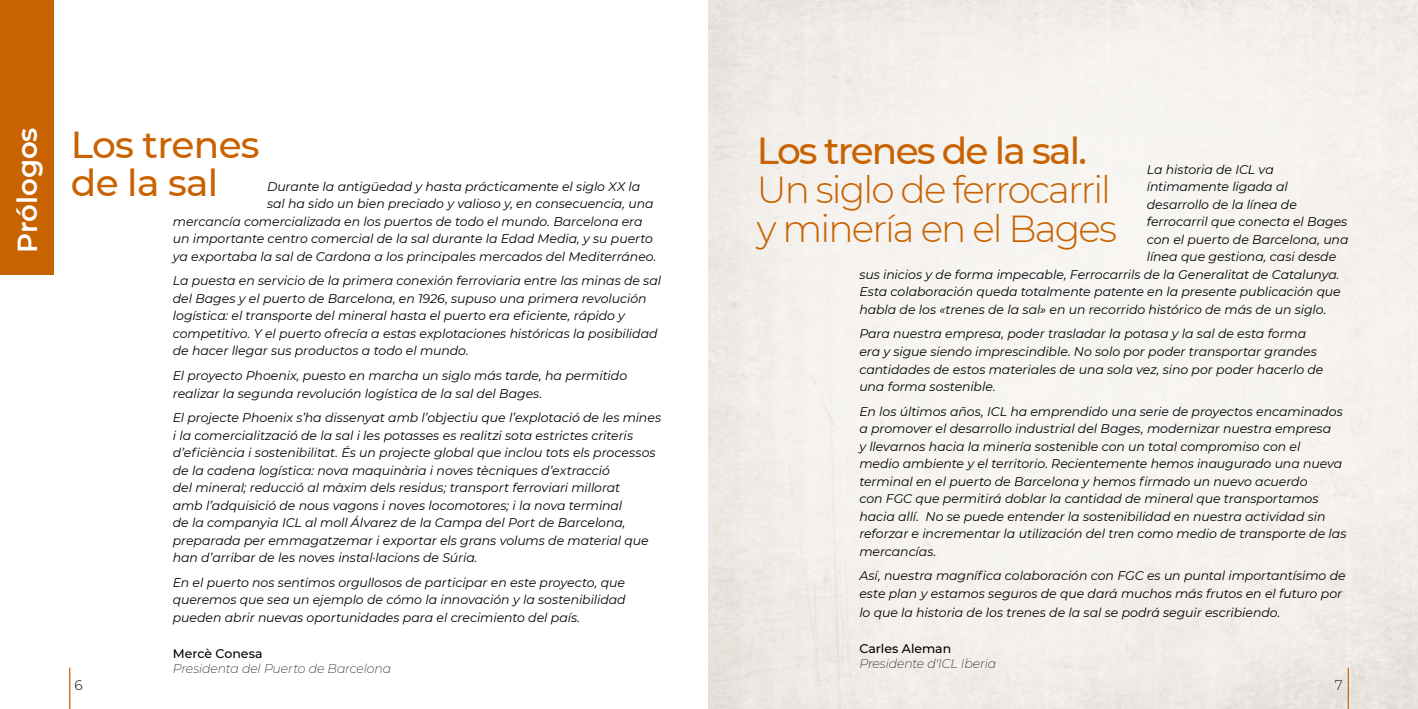
<style>
.page{position:relative;width:1418px;height:709px;background:#fff}
.page>*{position:absolute;margin:0;border:0;box-sizing:border-box;transform-origin:0 0}
.t1{font:300 37.5px "Montserrat";letter-spacing:-.05em;color:#c96201}
.t2{font:500 37.5px "Montserrat";letter-spacing:-.04em;color:#c96201}
.t3{font:500 37.5px/38.8px "Montserrat";letter-spacing:-.02em;color:#c96201}
.t4{font:600 27.5px "Montserrat";color:#fff}
.t5{font:300 13.75px "Montserrat";color:#000}
.t6{font:italic 12.5px/17.5px "Montserrat";letter-spacing:-.005em;color:#000}
.t7{font:italic 200 12.5px "Montserrat";letter-spacing:-.01em;color:#000}
.t8{font:500 12.5px "Montserrat";color:#000}
</style>
<div class="page">
<hr style="left:69px;top:667px;width:1px;height:42px;background:#c96201">
<div style="left:0;top:0;width:53px;height:274px;background:#c96201"></div>
<img style="left:709px;top:0;width:708px;height:709px">
<p class="t4" style="left:8px;top:253px;width:127px;rotate:-90deg">Prólogos</p>
<p class="t3" style="left:71px;top:123px;width:190px">Los trenes de la sal</p>
<p class="t6" style="left:267px;top:177px;width:375px">Durante la antigüedad y hasta prácticamente el siglo XX la</p>
<p class="t6" style="left:267px;top:195px;width:388px">sal ha sido un bien preciado y valioso y, en consecuencia, una</p>
<p class="t6" style="left:173px;top:212px;width:471px">mercancía comercializada en los puertos de todo el mundo. Barcelona era</p>
<p class="t6" style="left:173px;top:230px;width:482px">un importante centro comercial de la sal durante la Edad Media, y su puerto</p>
<p class="t6" style="left:173px;top:247px;width:485px">ya exportaba la sal de Cardona a los principales mercados del Mediterráneo.</p>
<p class="t6" style="left:173px;top:272px;width:490px">La puesta en servicio de la primera conexión ferroviaria entre las minas de sal del Bages y el puerto de Barcelona, en 1926, supuso una primera revolución logística: el transporte del mineral hasta el puerto era eficiente, rápido y competitivo. Y el puerto ofrecía a estas explotaciones históricas la posibilidad de hacer llegar sus productos a todo el mundo.</p>
<p class="t6" style="left:173px;top:366px;width:456px">El proyecto Phoenix, puesto en marcha un siglo más tarde, ha permitido realizar la segunda revolución logística de la sal del Bages.</p>
<p class="t6" style="left:173px;top:408px;width:490px">El projecte Phoenix s’ha dissenyat amb l’objectiu que l’explotació de les mines i la comercialització de la sal i les potasses es realitzi sota estrictes criteris d’eficiència i sostenibilitat. És un projecte global que inclou tots els processos de la cadena logística: nova maquinària i noves tècniques d’extracció<br>del mineral; reducció al màxim dels residus; transport ferroviari millorat<br>amb l’adquisició de nous vagons i noves locomotores; i la nova terminal<br>de la companyia ICL al moll Álvarez de la Campa del Port de Barcelona, preparada per emmagatzemar i exportar els grans volums de material que han d’arribar de les noves instal·lacions de Súria.</p>
<p class="t6" style="left:173px;top:573px;width:454px;text-align:justify">En el puerto nos sentimos orgullosos de participar en este proyecto, que queremos que sea un ejemplo de cómo la innovación y la sostenibilidad pueden abrir nuevas oportunidades para el crecimiento del país.</p>
<p class="t8" style="left:173px;top:645px;width:91px">Mercè Conesa</p>
<p class="t7" style="left:173px;top:660px;width:220px">Presidenta del Puerto de Barcelona</p>
<p class="t2" style="left:756px;top:125px;width:331px">Los trenes de la sal.</p>
<p class="t1" style="left:756px;top:164px;width:356px">Un siglo de ferrocarril</p>
<p class="t1" style="left:756px;top:203px;width:362px">y minería en el Bages</p>
<p class="t6" style="left:1146px;top:160px;width:128px">La historia de ICL va</p>
<p class="t6" style="left:1146px;top:178px;width:142px">íntimamente ligada al</p>
<p class="t6" style="left:1146px;top:195px;width:152px">desarrollo de la línea de</p>
<p class="t6" style="left:1146px;top:213px;width:202px">ferrocarril que conecta el Bages</p>
<p class="t6" style="left:1146px;top:230px;width:203px">con el puerto de Barcelona, una</p>
<p class="t6" style="left:1146px;top:248px;width:191px">línea que gestiona, casi desde</p>
<p class="t6" style="left:859px;top:265px;width:482px">sus inicios y de forma impecable, Ferrocarrils de la Generalitat de Catalunya.</p>
<p class="t6" style="left:859px;top:283px;width:483px">Esta colaboración queda totalmente patente en la presente publicación que</p>
<p class="t6" style="left:859px;top:300px;width:468px">habla de los «trenes de la sal» en un recorrido histórico de más de un siglo.</p>
<p class="t6" style="left:859px;top:325px;width:465px">Para nuestra empresa, poder trasladar la potasa y la sal de esta forma era y sigue siendo imprescindible. No solo por poder transportar grandes cantidades de estos materiales de una sola vez, sino por poder hacerlo de una forma sostenible.</p>
<p class="t6" style="left:859px;top:402px;width:488px">En los últimos años, ICL ha emprendido una serie de proyectos encaminados a promover el desarrollo industrial del Bages, modernizar nuestra empresa<br>y llevarnos hacia la minería sostenible con un total compromiso con el<br>medio ambiente y el territorio. Recientemente hemos inaugurado una nueva terminal en el puerto de Barcelona y hemos firmado un nuevo acuerdo<br>con FGC que permitirá doblar la cantidad de mineral que transportamos hacia allí. No se puede entender la sostenibilidad en nuestra actividad sin reforzar e incrementar la utilización del tren como medio de transporte de las mercancías.</p>
<p class="t6" style="left:859px;top:566px;width:488px">Así, nuestra magnífica colaboración con FGC es un puntal importantísimo de este plan y estamos seguros de que dará muchos más frutos en el futuro por</p>
<p class="t6" style="left:859px;top:603px;width:422px">lo que la historia de los trenes de la sal se podrá seguir escribiendo.</p>
<p class="t8" style="left:859px;top:639px;width:93px">Carles Aleman</p>
<p class="t7" style="left:859px;top:655px;width:138px">Presidente d'ICL Iberia</p>
<p class="t5" style="left:74px;top:675px;width:10px">6</p>
<p class="t5" style="left:1334px;top:675px;width:9px">7</p>
</div>
